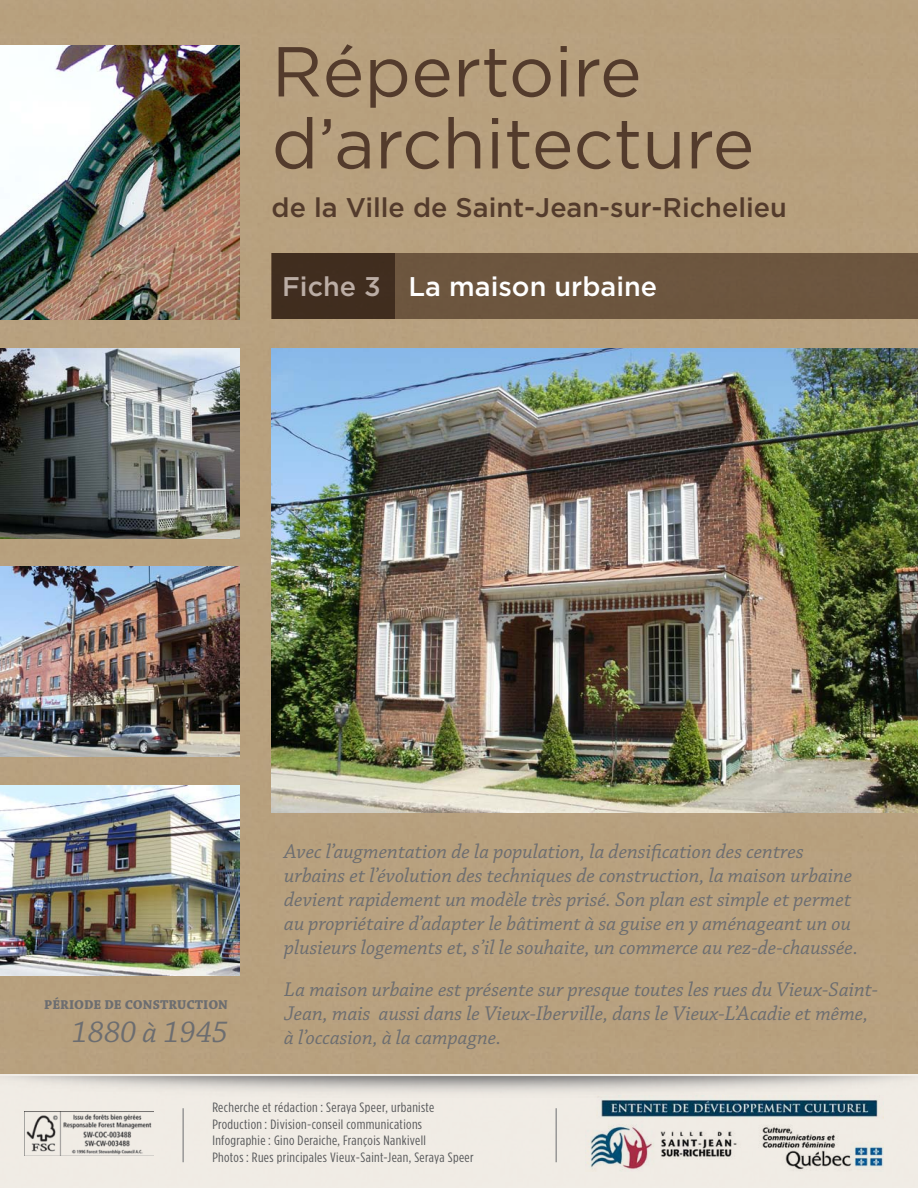
<style>
.page{position:relative;width:918px;height:1188px;background:#fff}
.page>*{position:absolute;margin:0;border:0;box-sizing:border-box;transform-origin:0 0}
.Titre_1{font:70.5px/72px "Gotham";color:#533b2c}
.t1{font:italic 31.5px "Chaparral Pro";color:#6c6d70}
.t2{font:500 27px "Gotham";color:#533b2c}
.t3{font:500 27px "Gotham";color:#fff}
.Corps_de_texte{font:italic 21px/24px "Chaparral Pro";color:#6c6d70}
.Commentaire{font:13.5px "Gotham Condensed";letter-spacing:.025em;color:#57585a;scale:1.1 1}
.t4{font:700 13.5px "Chaparral Pro";color:#6c6d70}
.s1{color:#bbada5}
</style>
<div class="page">
<div style="left:0;top:0;width:918px;height:1074px;background:#b8a17e"></div>
<img style="left:272px;top:348px;width:646px;height:465px">
<img style="left:0;top:45px;width:240px;height:274px">
<img style="left:0;top:348px;width:240px;height:190px">
<img style="left:0;top:567px;width:240px;height:190px">
<img style="left:0;top:786px;width:240px;height:190px">
<div style="left:272px;top:254px;width:646px;height:65px;background:#6d563f"></div>
<div style="left:272px;top:254px;width:123px;height:65px;background:#402d1f"></div>
<svg style="left:0;top:1074px;width:918px;height:114px;background:#e8e4de"></svg>
<img style="left:586px;top:1096px;width:297px;height:74px">
<hr style="left:556px;top:1108px;width:1px;height:54px;background:#6c6d70">
<hr style="left:183px;top:1108px;width:1px;height:54px;background:#6c6d70">
<img style="left:26px;top:1112px;width:126px;height:43px">
<p class="Titre_1" style="left:272px;top:34px;width:484px">Répertoire d’architecture</p>
<p class="t2" style="left:272px;top:192px;width:517px">de la Ville de Saint-Jean-sur-Richelieu</p>
<p class="t3" style="left:282px;top:271px;width:376px"><span class="s1">Fiche 3</span> La maison urbaine</p>
<p class="t4" style="left:44px;top:997px;width:185px">PÉRIODE DE CONSTRUCTION</p>
<p class="t1" style="left:72px;top:1015px;width:158px">1880 à 1945</p>
<p class="Corps_de_texte" style="left:284px;top:840px;width:575px">Avec l’augmentation de la population, la densification des centres urbains et l’évolution des techniques de construction, la maison urbaine devient rapidement un modèle très prisé. Son plan est simple et permet au propriétaire d’adapter le bâtiment à sa guise en y aménageant un ou plusieurs logements et, s’il le souhaite, un commerce au rez-de-chaussée.</p>
<p class="Corps_de_texte" style="left:284px;top:978px;width:595px">La maison urbaine est présente sur presque toutes les rues du Vieux-Saint-<br>Jean, mais aussi dans le Vieux-Iberville, dans le Vieux-L’Acadie et même, à l’occasion, à la campagne.</p>
<p class="Commentaire" style="left:212px;top:1100px;width:203px">Recherche et rédaction: Seraya Speer, urbaniste</p>
<p class="Commentaire" style="left:212px;top:1117px;width:192px">Production: Division-conseil communications</p>
<p class="Commentaire" style="left:212px;top:1133px;width:196px">Infographie : Gino Deraiche, François Nankivell</p>
<p class="Commentaire" style="left:212px;top:1150px;width:239px">Photos : Rues principales Vieux-Saint-Jean, Seraya Speer</p>
</div>
